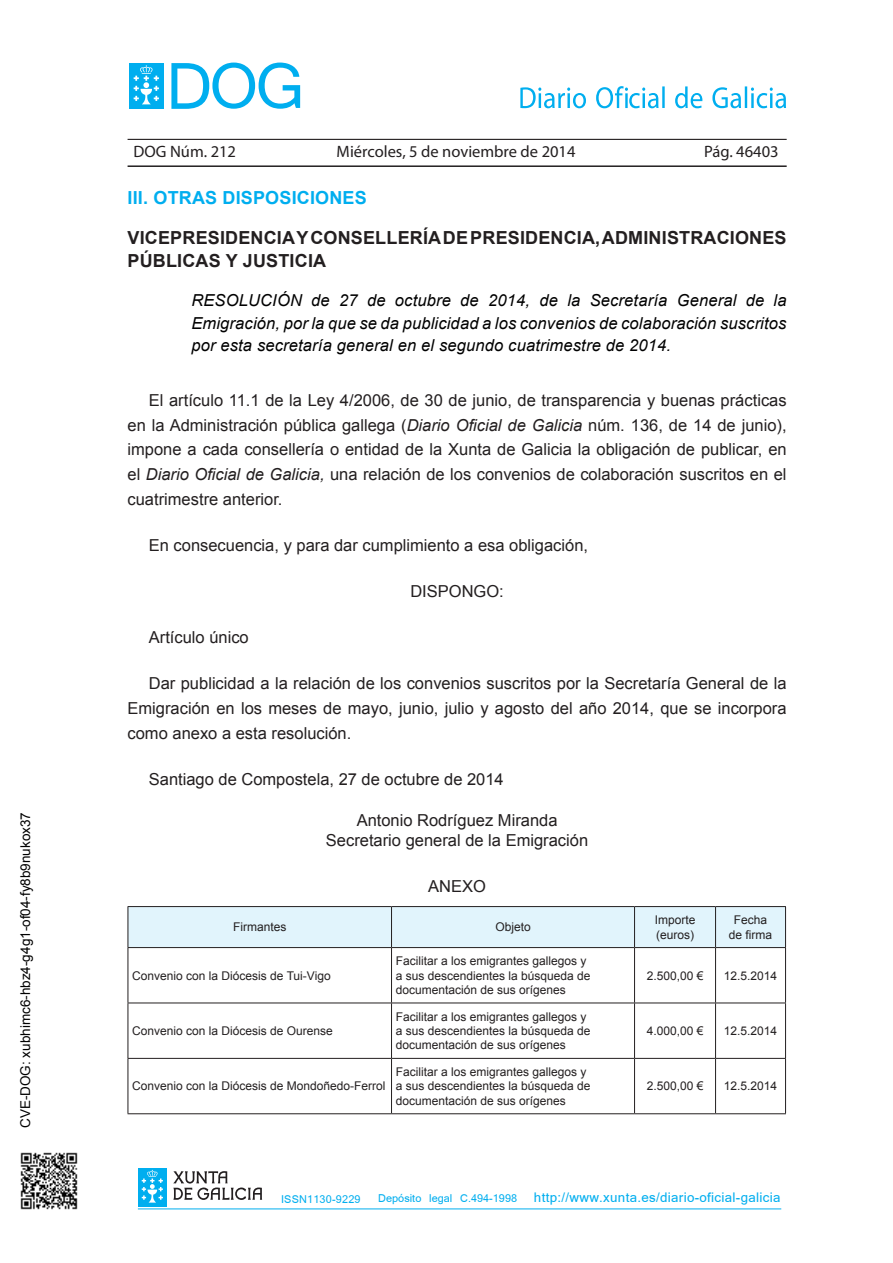
<style>
.page{position:relative;width:893px;height:1263px;background:#fff}
.page>*{position:absolute;margin:0;border:0;box-sizing:border-box;transform-origin:0 0}
.t1{font:21.15px "Kartika";letter-spacing:.015em;color:#00aeef}
.DOG_Parrafo_Organism{font:700 18px/22.5px "Arial";letter-spacing:.01em;color:#231f20}
.DOG_Parrafo_Seccion{font:700 18px "Arial";letter-spacing:.01em;color:#00aeef}
.DOG_BASE_SANGRIA{font:16.5px/24.8px "Arial";color:#231f20;text-align:justify}
.DOG_Parrafo_Sumario{font:italic 16.5px/22.5px "Arial";letter-spacing:.01em;color:#000001;text-align:justify}
.DOG_FIRMA_CENTRADA{font:16.5px/19.8px "Arial";color:#231f20;text-align:center}
.DOG_Cabecera{font:16.5px "Myriad Pro";color:#231f20}
.DOG_ANEXO_ENCABEZADO{font:16.5px "Arial";color:#231f20}
.t2{font:13.5px "Arial";color:#000}
.t3{font:12px/14.4px "Arial";color:#231f20}
.s1{font-style:italic}
.s2{font-size:17.25px}
</style>
<div class="page">
<hr style="left:128px;top:139px;width:659px;height:1px;background:#231f20">
<hr style="left:128px;top:165px;width:659px;height:2px;background:#231f20">
<svg style="left:520px;top:86px;width:266px;height:22px"></svg>
<div style="left:129px;top:63px;width:35px;height:46px;background:#00aeef"></div>
<svg style="left:134px;top:65px;width:25px;height:39px"></svg>
<svg style="left:171px;top:63px;width:129px;height:46px"></svg>
<div style="left:138px;top:1168px;width:29px;height:38px;background:#00aeef"></div>
<svg style="left:142px;top:1170px;width:21px;height:32px"></svg>
<svg style="left:173px;top:1171px;width:89px;height:29px"></svg>
<hr style="left:138px;top:1208px;width:643px;height:1px;background:#00aeef">
<div style="left:129px;top:907px;width:656px;height:40px;background:#e1f4fc"></div>
<hr style="left:128px;top:906px;width:264px;height:1px;background:#231f20">
<hr style="left:128px;top:907px;width:1px;height:40px;background:#231f20">
<hr style="left:392px;top:906px;width:242px;height:1px;background:#231f20">
<hr style="left:391px;top:907px;width:1px;height:40px;background:#231f20">
<hr style="left:634px;top:906px;width:82px;height:1px;background:#231f20">
<hr style="left:634px;top:907px;width:1px;height:40px;background:#231f20">
<hr style="left:716px;top:906px;width:70px;height:1px;background:#231f20">
<hr style="left:715px;top:907px;width:1px;height:40px;background:#231f20">
<hr style="left:785px;top:907px;width:1px;height:40px;background:#231f20">
<hr style="left:128px;top:947px;width:264px;height:1px;background:#231f20">
<hr style="left:128px;top:948px;width:1px;height:54px;background:#231f20">
<hr style="left:392px;top:947px;width:242px;height:1px;background:#231f20">
<hr style="left:391px;top:948px;width:1px;height:54px;background:#231f20">
<hr style="left:634px;top:947px;width:82px;height:1px;background:#231f20">
<hr style="left:634px;top:948px;width:1px;height:54px;background:#231f20">
<hr style="left:716px;top:947px;width:70px;height:1px;background:#231f20">
<hr style="left:715px;top:948px;width:1px;height:54px;background:#231f20">
<hr style="left:785px;top:948px;width:1px;height:54px;background:#231f20">
<hr style="left:128px;top:1002px;width:264px;height:1px;background:#231f20">
<hr style="left:128px;top:1003px;width:1px;height:55px;background:#231f20">
<hr style="left:392px;top:1002px;width:242px;height:1px;background:#231f20">
<hr style="left:391px;top:1003px;width:1px;height:55px;background:#231f20">
<hr style="left:634px;top:1002px;width:82px;height:1px;background:#231f20">
<hr style="left:634px;top:1003px;width:1px;height:55px;background:#231f20">
<hr style="left:716px;top:1002px;width:70px;height:1px;background:#231f20">
<hr style="left:715px;top:1003px;width:1px;height:55px;background:#231f20">
<hr style="left:785px;top:1003px;width:1px;height:55px;background:#231f20">
<hr style="left:128px;top:1058px;width:264px;height:1px;background:#231f20">
<hr style="left:128px;top:1059px;width:1px;height:54px;background:#231f20">
<hr style="left:392px;top:1058px;width:242px;height:1px;background:#231f20">
<hr style="left:391px;top:1059px;width:1px;height:54px;background:#231f20">
<hr style="left:634px;top:1058px;width:82px;height:1px;background:#231f20">
<hr style="left:634px;top:1059px;width:1px;height:54px;background:#231f20">
<hr style="left:716px;top:1058px;width:70px;height:1px;background:#231f20">
<hr style="left:715px;top:1059px;width:1px;height:54px;background:#231f20">
<hr style="left:785px;top:1059px;width:1px;height:54px;background:#231f20">
<hr style="left:128px;top:1113px;width:264px;height:1px;background:#231f20">
<hr style="left:392px;top:1113px;width:242px;height:1px;background:#231f20">
<hr style="left:634px;top:1113px;width:82px;height:1px;background:#231f20">
<hr style="left:716px;top:1113px;width:70px;height:1px;background:#231f20">
<img style="left:20px;top:1152px;width:58px;height:58px">
<p class="t2" style="left:20px;top:1128px;width:317px;rotate:-90deg">CVE-DOG: xubhimc6-hbz4-g4g1-of04-fy8b9nukox37</p>
<p class="DOG_Cabecera" style="left:134px;top:141px;width:104px">DOG Núm. 212</p>
<p class="DOG_Cabecera" style="left:337px;top:141px;width:240px">Miércoles, 5 de noviembre de 2014</p>
<p class="DOG_Cabecera" style="left:704px;top:141px;width:76px">Pág. 46403</p>
<p class="DOG_Parrafo_Seccion" style="left:128px;top:186px;width:241px">III. OTRAS DISPOSICIONES</p>
<p class="DOG_Parrafo_Organism" style="left:128px;top:227px;width:661px">VICEPRESIDENCIA Y CONSELLERÍA DE PRESIDENCIA, ADMINISTRACIONES<br>PÚBLICAS Y JUSTICIA</p>
<p class="DOG_Parrafo_Sumario" style="left:191px;top:289px;width:597px">RESOLUCIÓN de 27 de octubre de 2014, de la Secretaría General de la Emigración, por la que se da publicidad a los convenios de colaboración suscritos por esta secretaría general en el segundo cuatrimestre de 2014.</p>
<p class="DOG_BASE_SANGRIA" style="left:128px;top:388px;width:661px;text-indent:21px">El artículo 11.1 de la Ley 4/2006, de 30 de junio, de transparencia y buenas prácticas en la Administración pública gallega (<span class="s1">Diario Oficial de Galicia</span> núm. 136, de 14 de junio), impone a cada consellería o entidad de la Xunta de Galicia la obligación de publicar, en el <span class="s1">Diario Oficial de Galicia,</span> una relación de los convenios de colaboración suscritos en el cuatrimestre anterior.</p>
<p class="DOG_BASE_SANGRIA" style="left:149px;top:533px;width:441px">En consecuencia, y para dar cumplimiento a esa obligación,</p>
<p class="DOG_ANEXO_ENCABEZADO" style="left:410px;top:580px;width:95px">DISPONGO:</p>
<p class="DOG_BASE_SANGRIA" style="left:149px;top:625px;width:101px">Artículo único</p>
<p class="DOG_BASE_SANGRIA" style="left:128px;top:671px;width:660px;text-indent:21px">Dar publicidad a la relación de los convenios suscritos por la Secretaría General de la Emigración en los meses de mayo, junio, julio y agosto del año 2014, que se incorpora como anexo a esta resolución.</p>
<p class="DOG_BASE_SANGRIA" style="left:149px;top:767px;width:356px">Santiago de Compostela, 27 de octubre de 2014</p>
<p class="DOG_FIRMA_CENTRADA" style="left:326px;top:810px;width:264px">Antonio Rodríguez Miranda<br>Secretario general de la Emigración</p>
<p class="DOG_ANEXO_ENCABEZADO" style="left:428px;top:875px;width:59px">ANEXO</p>
<p class="t3" style="left:233px;top:920px;width:55px">Firmantes</p>
<p class="t3" style="left:495px;top:920px;width:37px">Objeto</p>
<p class="t3" style="left:655px;top:913px;width:42px">Importe</p>
<p class="t3" style="left:656px;top:927px;width:40px">(euros)</p>
<p class="t3" style="left:729px;top:913px;width:45px;text-align:center">Fecha de firma</p>
<p class="t3" style="left:132px;top:968px;width:200px">Convenio con la Diócesis de Tui‑Vigo</p>
<p class="t3" style="left:396px;top:954px;width:196px">Facilitar a los emigrantes gallegos y a sus descendientes la búsqueda de documentación de sus orígenes</p>
<p class="t3" style="left:647px;top:968px;width:58px">2.500,00 €</p>
<p class="t3" style="left:724px;top:968px;width:55px">12.5.2014</p>
<p class="t3" style="left:132px;top:1024px;width:202px">Convenio con la Diócesis de Ourense</p>
<p class="t3" style="left:396px;top:1009px;width:196px">Facilitar a los emigrantes gallegos y a sus descendientes la búsqueda de documentación de sus orígenes</p>
<p class="t3" style="left:647px;top:1024px;width:58px">4.000,00 €</p>
<p class="t3" style="left:724px;top:1024px;width:55px">12.5.2014</p>
<p class="t3" style="left:132px;top:1079px;width:255px">Convenio con la Diócesis de Mondoñedo-Ferrol</p>
<p class="t3" style="left:396px;top:1065px;width:196px">Facilitar a los emigrantes gallegos y a sus descendientes la búsqueda de documentación de sus orígenes</p>
<p class="t3" style="left:647px;top:1079px;width:58px">2.500,00 €</p>
<p class="t3" style="left:724px;top:1079px;width:55px">12.5.2014</p>
<p class="t1" style="left:281px;top:1187px;width:501px"><span class="s2">ISSN1130-9229 Depósito legal C.494-1998</span> http://www.xunta.es/diario-oficial-galicia</p>
</div>
